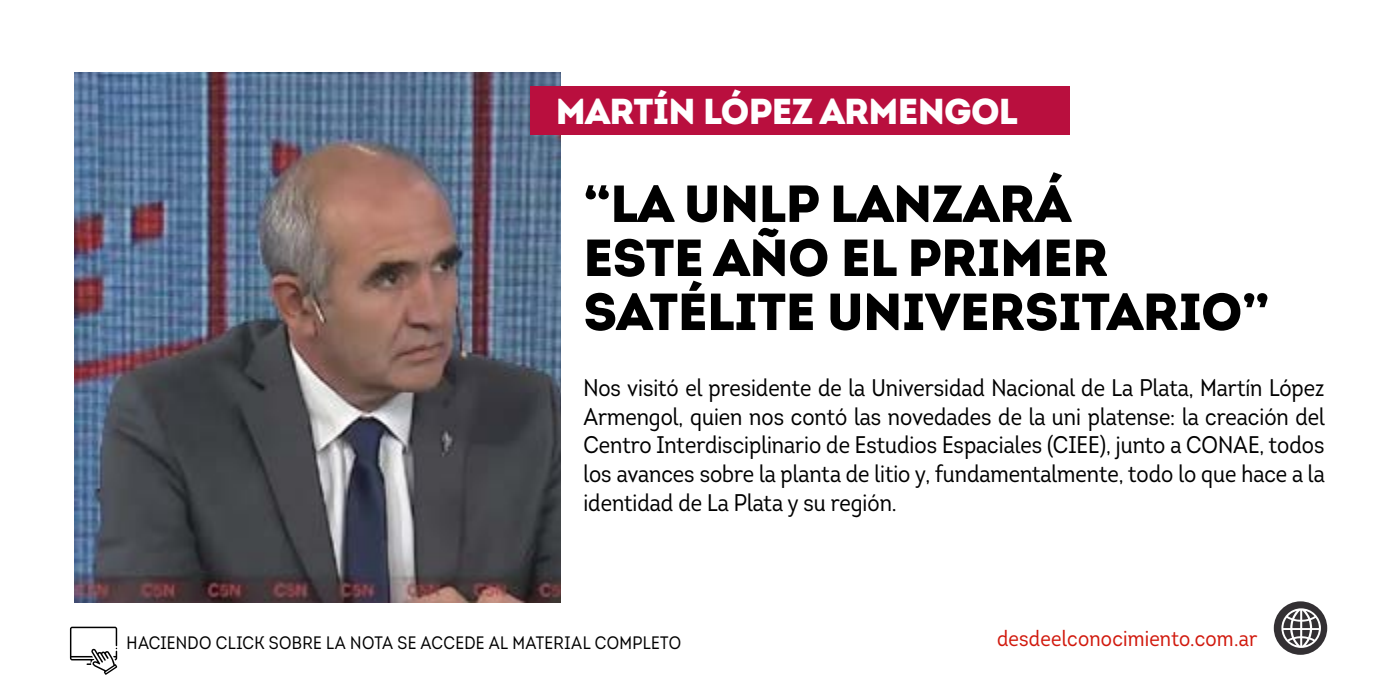
<style>
.page{position:relative;width:1395px;height:681px;background:#fff}
.page>*{position:absolute;margin:0;border:0;box-sizing:border-box;transform-origin:0 0}
.t1{font:900 52px/54px "Intro";letter-spacing:-.01em;color:#000}
.t2{font:900 36px "Intro";letter-spacing:-.02em;color:#fff}
.t3{font:24px/28.8px "Intro Cond";color:#000;text-align:justify}
.t4{font:22px "Intro Cond";letter-spacing:.01em;color:#d1190d}
.t5{font:18px "Intro Cond";letter-spacing:.02em;color:#000}
</style>
<div class="page">
<img style="left:75px;top:72px;width:486px;height:530px">
<svg style="left:70px;top:626px;width:47px;height:48px"></svg>
<div style="left:530px;top:86px;width:539px;height:49px;background:#b90f3e"></div>
<div style="left:1273px;top:601px;width:54px;height:53px;background:#333033;border-radius:50%"></div>
<svg style="left:1281px;top:608px;width:40px;height:39px"></svg>
<h2 class="t2" style="left:556px;top:87px;width:464px">MARTÍN LÓPEZ ARMENGOL</h2>
<h1 class="t1" style="left:583px;top:176px;width:688px">“LA UNLP LANZARÁ<br>ESTE AÑO EL PRIMER<br>SATÉLITE UNIVERSITARIO”</h1>
<p class="t3" style="left:583px;top:373px;width:743px">Nos visitó el presidente de la Universidad Nacional de La Plata, Martín López Armengol, quien nos contó las novedades de la uni platense: la creación del Centro Interdisciplinario de Estudios Espaciales (CIEE), junto a CONAE, todos los avances sobre la planta de litio y, fundamentalmente, todo lo que hace a la identidad de La Plata y su región.</p>
<p class="t5" style="left:127px;top:631px;width:556px">HACIENDO CLICK SOBRE LA NOTA SE ACCEDE AL MATERIAL COMPLETO</p>
<p class="t4" style="left:997px;top:624px;width:262px">desdeelconocimiento.com.ar</p>
</div>
